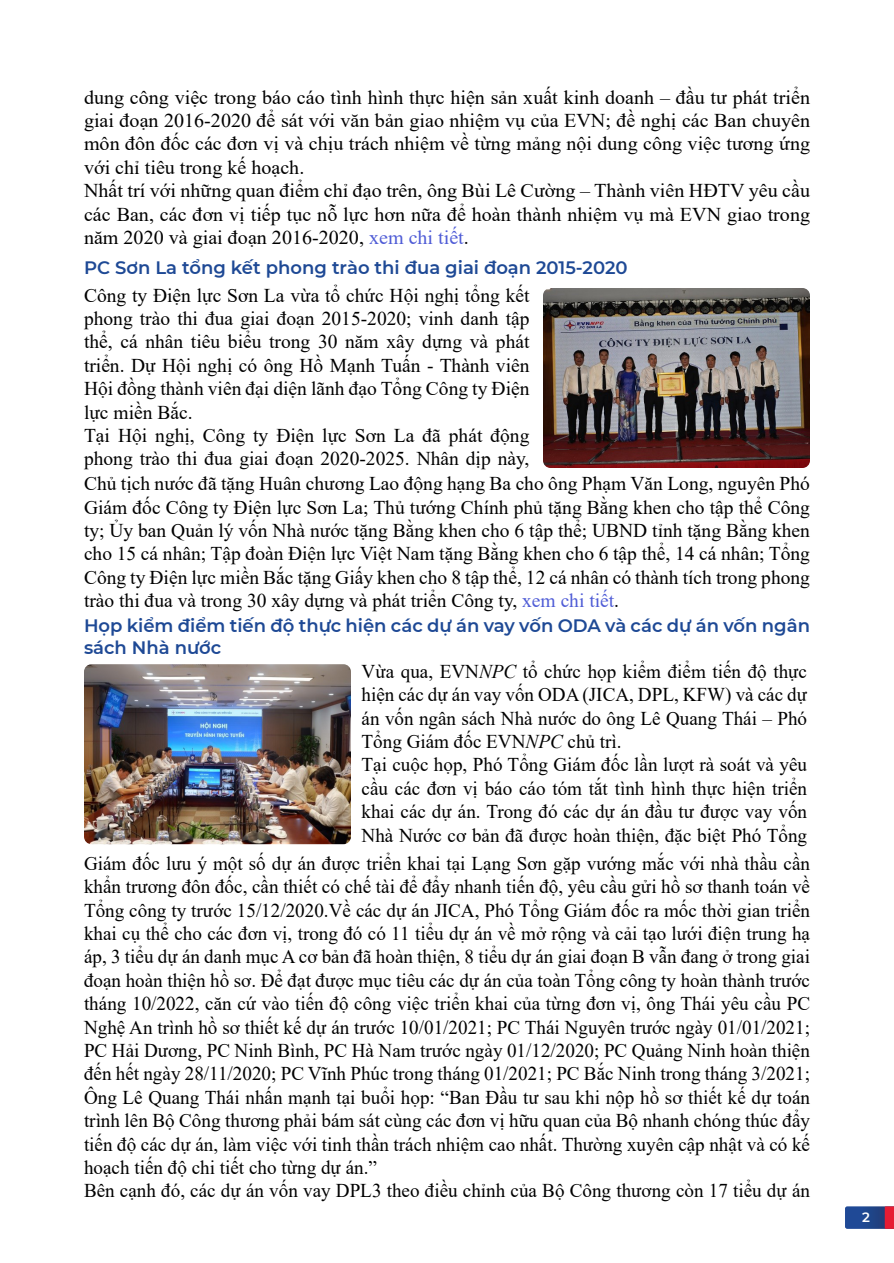
<style>
.page{position:relative;width:894px;height:1263px;background:#fff}
.page>*{position:absolute;margin:0;border:0;box-sizing:border-box;transform-origin:0 0}
.t1{font:19.5px/23.4px "Times New Roman";color:#000}
.t2{font:600 18px/21.6px "Montserrat";color:#1e4995}
.t3{font:600 13.5px "Montserrat";color:#fff}
.s1{color:#4f5cd6}
.s2{font-style:italic}
</style>
<div class="page">
<svg style="left:845px;top:1206px;width:49px;height:23px"></svg>
<img style="left:543px;top:288px;width:267px;height:180px">
<img style="left:84px;top:664px;width:267px;height:180px">
<p class="t1" style="left:84px;top:85px;width:728px">dung công việc trong báo cáo tình hình thực hiện sản xuất kinh doanh – đầu tư phát triển giai đoạn 2016-2020 để sát với văn bản giao nhiệm vụ của EVN; đề nghị các Ban chuyên môn đôn đốc các đơn vị và chịu trách nhiệm về từng mảng nội dung công việc tương ứng với chỉ tiêu trong kế hoạch.<br>Nhất trí với những quan điểm chỉ đạo trên, ông Bùi Lê Cường – Thành viên HĐTV yêu cầu các Ban, các đơn vị tiếp tục nỗ lực hơn nữa để hoàn thành nhiệm vụ mà EVN giao trong năm 2020 và giai đoạn 2016-2020, <span class="s1">xem chi tiết</span>.</p>
<p class="t1" style="left:84px;top:283px;width:447px">Công ty Điện lực Sơn La vừa tổ chức Hội nghị tổng kết phong trào thi đua giai đoạn 2015-2020; vinh danh tập thể, cá nhân tiêu biểu trong 30 năm xây dựng và phát triển. Dự Hội nghị có ông Hồ Mạnh Tuấn - Thành viên Hội đồng thành viên đại diện lãnh đạo Tổng Công ty Điện lực miền Bắc.<br>Tại Hội nghị, Công ty Điện lực Sơn La đã phát động phong trào thi đua giai đoạn 2020-2025. Nhân dịp này,</p>
<p class="t2" style="left:84px;top:256px;width:545px">PC Sơn La tổng kết phong trào thi đua giai đoạn 2015-2020</p>
<p class="t1" style="left:84px;top:471px;width:728px;text-align:justify">Chủ tịch nước đã tặng Huân chương Lao động hạng Ba cho ông Phạm Văn Long, nguyên Phó Giám đốc Công ty Điện lực Sơn La; Thủ tướng Chính phủ tặng Bằng khen cho tập thể Công ty; Ủy ban Quản lý vốn Nhà nước tặng Bằng khen cho 6 tập thể; UBND tỉnh tặng Bằng khen cho 15 cá nhân; Tập đoàn Điện lực Việt Nam tặng Bằng khen cho 6 tập thể, 14 cá nhân; Tổng Công ty Điện lực miền Bắc tặng Giấy khen cho 8 tập thể, 12 cá nhân có thành tích trong phong trào thi đua và trong 30 xây dựng và phát triển Công ty, <span class="s1">xem chi tiết</span>.</p>
<p class="t2" style="left:84px;top:614px;width:728px">Họp kiểm điểm tiến độ thực hiện các dự án vay vốn ODA và các dự án vốn ngân sách Nhà nước</p>
<p class="t1" style="left:362px;top:659px;width:447px">Vừa qua, EVN<span class="s2">NPC</span> tổ chức họp kiểm điểm tiến độ thực hiện các dự án vay vốn ODA (JICA, DPL, KFW) và các dự án vốn ngân sách Nhà nước do ông Lê Quang Thái – Phó Tổng Giám đốc EVN<span class="s2">NPC</span> chủ trì.<br>Tại cuộc họp, Phó Tổng Giám đốc lần lượt rà soát và yêu cầu các đơn vị báo cáo tóm tắt tình hình thực hiện triển khai các dự án. Trong đó các dự án đầu tư được vay vốn Nhà Nước cơ bản đã được hoàn thiện, đặc biệt Phó Tổng</p>
<p class="t1" style="left:84px;top:851px;width:728px">Giám đốc lưu ý một số dự án được triển khai tại Lạng Sơn gặp vướng mắc với nhà thầu cần khẩn trương đôn đốc, cần thiết có chế tài để đẩy nhanh tiến độ, yêu cầu gửi hồ sơ thanh toán về Tổng công ty trước 15/12/2020.Về các dự án JICA, Phó Tổng Giám đốc ra mốc thời gian triển khai cụ thể cho các đơn vị, trong đó có 11 tiểu dự án về mở rộng và cải tạo lưới điện trung hạ áp, 3 tiểu dự án danh mục A cơ bản đã hoàn thiện, 8 tiểu dự án giai đoạn B vẫn đang ở trong giai đoạn hoàn thiện hồ sơ. Để đạt được mục tiêu các dự án của toàn Tổng công ty hoàn thành trước tháng 10/2022, căn cứ vào tiến độ công việc triển khai của từng đơn vị, ông Thái yêu cầu PC Nghệ An trình hồ sơ thiết kế dự án trước 10/01/2021; PC Thái Nguyên trước ngày 01/01/2021; PC Hải Dương, PC Ninh Bình, PC Hà Nam trước ngày 01/12/2020; PC Quảng Ninh hoàn thiện đến hết ngày 28/11/2020; PC Vĩnh Phúc trong tháng 01/2021; PC Bắc Ninh trong tháng 3/2021; Ông Lê Quang Thái nhấn mạnh tại buổi họp: “Ban Đầu tư sau khi nộp hồ sơ thiết kế dự toán trình lên Bộ Công thương phải bám sát cùng các đơn vị hữu quan của Bộ nhanh chóng thúc đẩy tiến độ các dự án, làm việc với tinh thần trách nhiệm cao nhất. Thường xuyên cập nhật và có kế hoạch tiến độ chi tiết cho từng dự án.”<br>Bên cạnh đó, các dự án vốn vay DPL3 theo điều chỉnh của Bộ Công thương còn 17 tiểu dự án</p>
<p class="t3" style="left:862px;top:1208px;width:9px">2</p>
</div>
